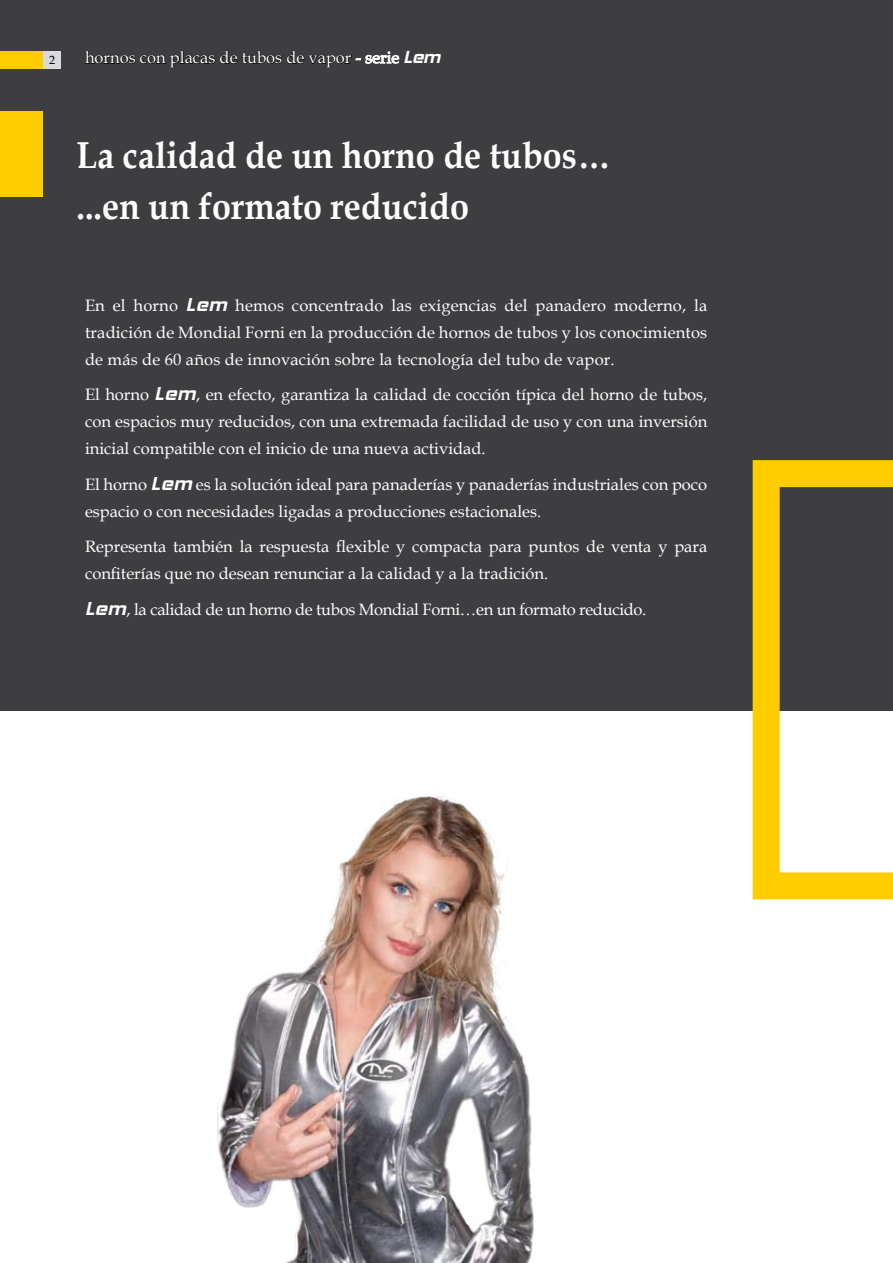
<style>
.page{position:relative;width:893px;height:1263px;background:#fff}
.page>*{position:absolute;margin:0;border:0;box-sizing:border-box;transform-origin:0 0}
.t1{font:700 37.5px/51px "Book Antiqua";color:#fff;scale:.91 1}
.t2{font:16.5px/27px "Book Antiqua";color:#fff;text-align:justify}
.t3{font:16.5px "Book Antiqua";letter-spacing:-.02em;color:#fff}
.t4{font:12px "Book Antiqua";color:#000}
.s1{font-family:"Hemi Head 426";font-size:21px}
.s2{font-family:"Hemi Head 426";font-size:22.5px}
</style>
<div class="page">
<div style="left:0;top:0;width:893px;height:710px;background:#3e3d40"></div>
<svg style="left:753px;top:460px;width:140px;height:439px"></svg>
<img style="left:217px;top:796px;width:317px;height:467px">
<div style="left:0;top:112px;width:43px;height:85px;background:#fc0"></div>
<div style="left:0;top:51px;width:43px;height:17px;background:#fc0"></div>
<div style="left:44px;top:51px;width:17px;height:17px;background:#d9dadb"></div>
<svg style="left:85px;top:50px;width:315px;height:18px;background:#363537"></svg>
<p class="t4" style="left:49px;top:51px;width:7px">2</p>
<p class="t2" style="left:85px;top:44px;width:357px">hornos con placas de tubos de vapor - serie <span class="s1">Lem</span></p>
<h1 class="t1" style="left:77px;top:129px;width:589px">La calidad de un horno de tubos… ...en un formato reducido</h1>
<p class="t2" style="left:85px;top:291px;width:624px">En el horno <span class="s2">Lem</span> hemos concentrado las exigencias del panadero moderno, la tradición de Mondial Forni en la producción de hornos de tubos y los conocimientos de más de 60 años de innovación sobre la tecnología del tubo de vapor.</p>
<p class="t2" style="left:85px;top:381px;width:624px">El horno <span class="s2">Lem</span>, en efecto, garantiza la calidad de cocción típica del horno de tubos, con espacios muy reducidos, con una extremada facilidad de uso y con una inversión inicial compatible con el inicio de una nueva actividad.</p>
<p class="t2" style="left:85px;top:470px;width:624px">El horno <span class="s2">Lem</span> es la solución ideal para panaderías y panaderías industriales con poco espacio o con necesidades ligadas a producciones estacionales.</p>
<p class="t2" style="left:85px;top:533px;width:624px">Representa también la respuesta flexible y compacta para puntos de venta y para confiterías que no desean renunciar a la calidad y a la tradición.</p>
<p class="t3" style="left:85px;top:598px;width:563px"><span class="s2">Lem</span>, la calidad de un horno de tubos Mondial Forni…en un formato reducido.</p>
</div>
